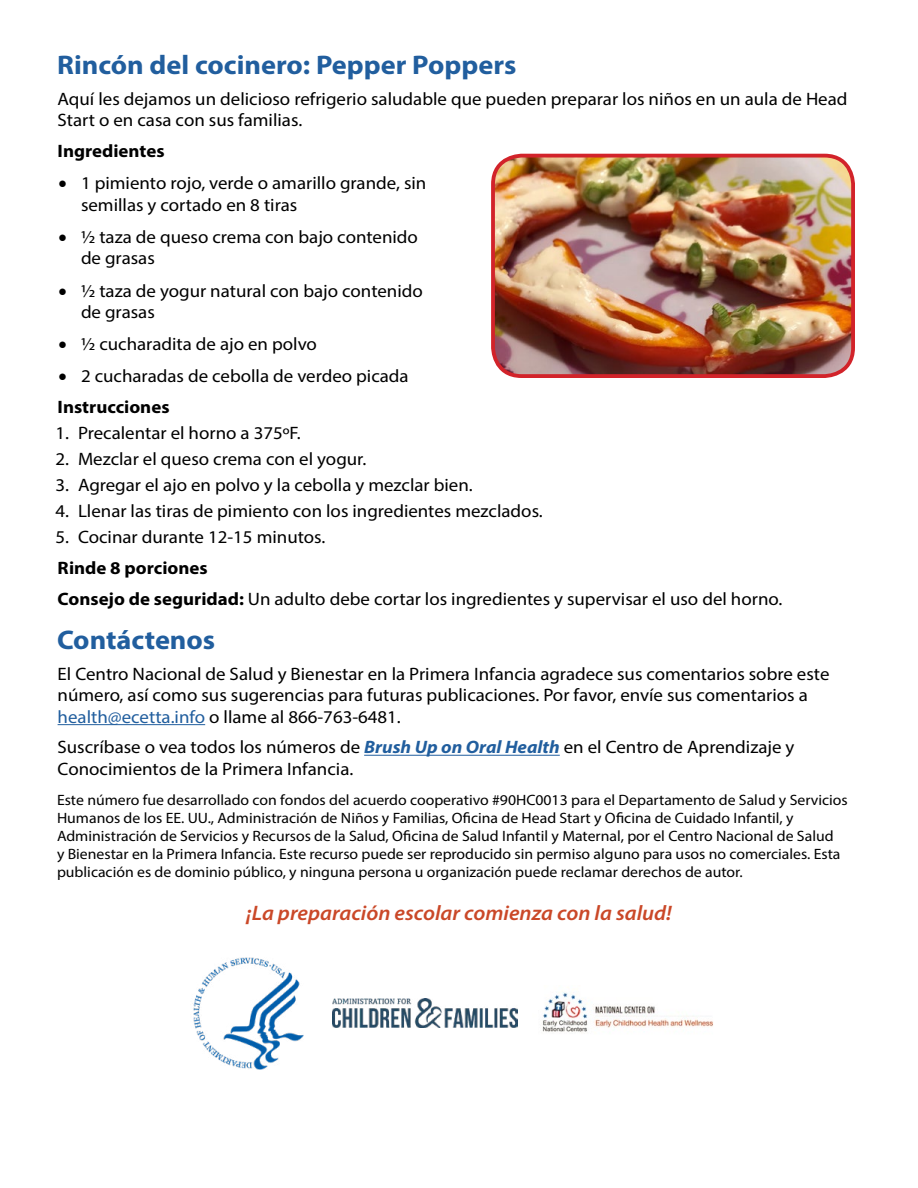
<style>
.page{position:relative;width:918px;height:1188px;background:#fff}
.page>*{position:absolute;margin:0;border:0;box-sizing:border-box;transform-origin:0 0}
.H1_-_Title_Next_Colu{font:700 27px "Myriad Pro";color:#215e9e;scale:1.05 1}
.H1_-_Title_Xtra_Room{font:700 27px "Myriad Pro";color:#215e9e;scale:1.05 1}
.P_-_Tagline{font:italic 600 21px "Myriad Pro";color:#ca4828;scale:1.05 1}
.P_-_Basic_Text_Xtra{font:18px/21.6px "Myriad Pro";color:#000;scale:1.05 1}
.P_-_Basic_Text_Xtra-2{font:700 18px "Myriad Pro";color:#000;scale:1.05 1}
.P-_Basic_Text_10_12{font:15px/18px "Myriad Pro";color:#000;scale:1.05 1}
.s1{font-weight:700}
.s2{color:#215e9e}
.s3{font-weight:700;font-style:italic;color:#215e9e}
</style>
<div class="page">
<hr style="left:58px;top:724px;width:147px;height:1px;background:#215e9e">
<hr style="left:364px;top:755px;width:196px;height:1px;background:#215e9e">
<img style="left:493px;top:156px;width:360px;height:220px">
<div style="left:491px;top:154px;width:364px;height:224px;border:4px solid #d2232a;border-radius:29px"></div>
<img style="left:193px;top:958px;width:111px;height:111px">
<img style="left:332px;top:999px;width:186px;height:28px">
<img style="left:542px;top:992px;width:171px;height:41px">
<h1 class="H1_-_Title_Next_Colu" style="left:57px;top:48px;width:439px">Rincón del cocinero: Pepper Poppers</h1>
<p class="P_-_Basic_Text_Xtra" style="left:58px;top:88px;width:754px">Aquí les dejamos un delicioso refrigerio saludable que pueden preparar los niños en un aula de Head<br>Start o en casa con sus familias.</p>
<p class="P_-_Basic_Text_Xtra-2" style="left:58px;top:139px;width:103px">Ingredientes</p>
<p class="P_-_Basic_Text_Xtra" style="left:81px;top:172px;width:331px;text-indent:-22px">• 1 pimiento rojo, verde o amarillo grande, sin semillas y cortado en 8 tiras</p>
<p class="P_-_Basic_Text_Xtra" style="left:81px;top:226px;width:322px;text-indent:-22px">• ½ taza de queso crema con bajo contenido de grasas</p>
<p class="P_-_Basic_Text_Xtra" style="left:81px;top:279px;width:327px;text-indent:-22px">• ½ taza de yogur natural con bajo contenido de grasas</p>
<p class="P_-_Basic_Text_Xtra" style="left:58px;top:333px;width:248px">• ½ cucharadita de ajo en polvo</p>
<p class="P_-_Basic_Text_Xtra" style="left:58px;top:365px;width:335px">• 2 cucharadas de cebolla de verdeo picada</p>
<p class="P_-_Basic_Text_Xtra-2" style="left:58px;top:395px;width:108px">Instrucciones</p>
<p class="P_-_Basic_Text_Xtra" style="left:56px;top:422px;width:235px">1. Precalentar el horno a 375ºF.</p>
<p class="P_-_Basic_Text_Xtra" style="left:56px;top:448px;width:298px">2. Mezclar el queso crema con el yogur.</p>
<p class="P_-_Basic_Text_Xtra" style="left:56px;top:474px;width:399px">3. Agregar el ajo en polvo y la cebolla y mezclar bien.</p>
<p class="P_-_Basic_Text_Xtra" style="left:56px;top:500px;width:466px">4. Llenar las tiras de pimiento con los ingredientes mezclados.</p>
<p class="P_-_Basic_Text_Xtra" style="left:56px;top:526px;width:259px">5. Cocinar durante 12-15 minutos.</p>
<p class="P_-_Basic_Text_Xtra-2" style="left:58px;top:556px;width:145px">Rinde 8 porciones</p>
<p class="P_-_Basic_Text_Xtra" style="left:58px;top:588px;width:692px"><span class="s1">Consejo de seguridad:</span> Un adulto debe cortar los ingredientes y supervisar el uso del horno.</p>
<h1 class="H1_-_Title_Xtra_Room" style="left:57px;top:622px;width:152px">Contáctenos</h1>
<p class="P_-_Basic_Text_Xtra" style="left:58px;top:663px;width:737px">El Centro Nacional de Salud y Bienestar en la Primera Infancia agradece sus comentarios sobre este número, así como sus sugerencias para futuras publicaciones. Por favor, envíe sus comentarios a <span class="s2">health@ecetta.info</span> o llame al 866-763-6481.</p>
<p class="P_-_Basic_Text_Xtra" style="left:58px;top:736px;width:703px">Suscríbase o vea todos los números de <span class="s3">Brush Up on Oral Health</span> en el Centro de Aprendizaje y<br>Conocimientos de la Primera Infancia.</p>
<p class="P-_Basic_Text_10_12" style="left:57px;top:791px;width:755px">Este número fue desarrollado con fondos del acuerdo cooperativo #90HC0013 para el Departamento de Salud y Servicios Humanos de los EE. UU., Administración de Niños y Familias, Oficina de Head Start y Oficina de Cuidado Infantil, y Administración de Servicios y Recursos de la Salud, Oficina de Salud Infantil y Maternal, por el Centro Nacional de Salud<br>y Bienestar en la Primera Infancia. Este recurso puede ser reproducido sin permiso alguno para usos no comerciales. Esta publicación es de dominio público, y ninguna persona u organización puede reclamar derechos de autor.</p>
<p class="P_-_Tagline" style="left:246px;top:900px;width:407px">¡La preparación escolar comienza con la salud!</p>
</div>
